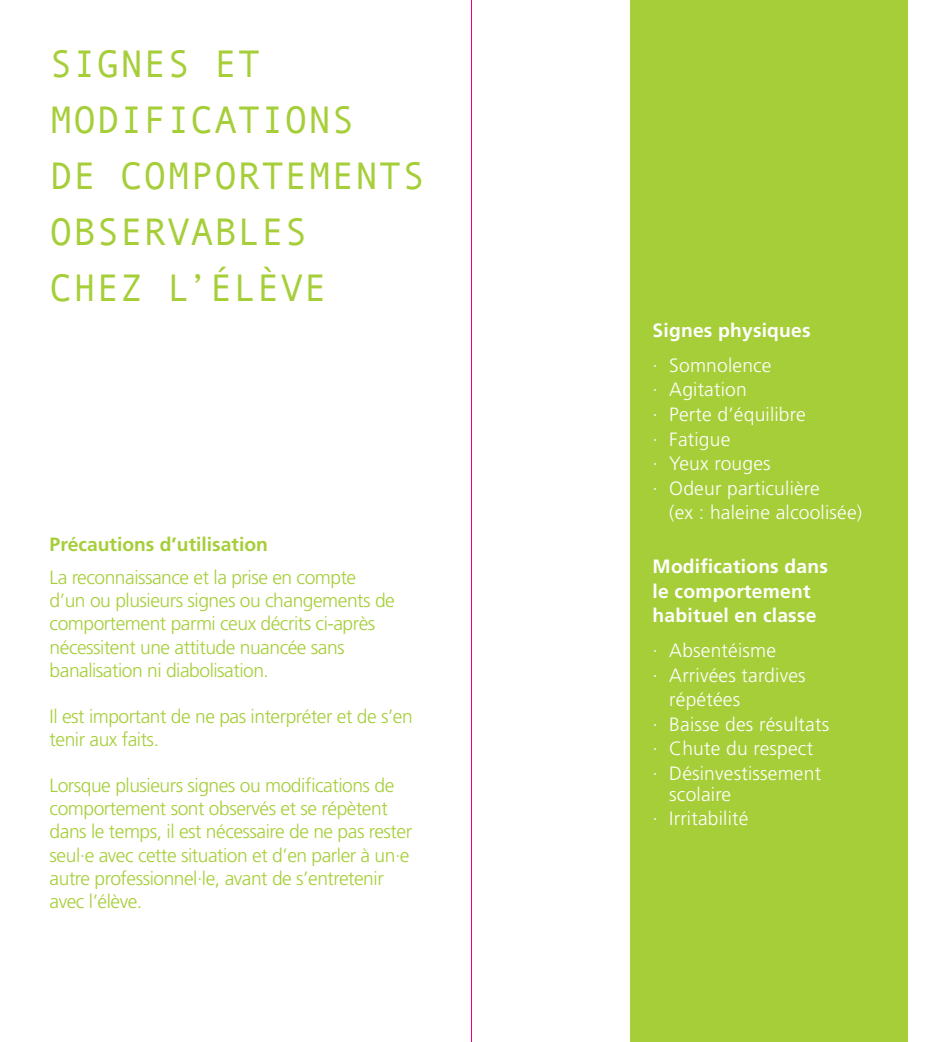
<style>
.page{position:relative;width:943px;height:1042px;background:#fff}
.page>*{position:absolute;margin:0;border:0;box-sizing:border-box;transform-origin:0 0}
.t1{font:38.5px/56px "Andale Mono";letter-spacing:.01em;color:#a6ce39}
.t2{font:300 19.25px/23.1px "Frutiger";letter-spacing:-.025em;color:#a6ce39}
.t3{font:300 19.25px/24.5px "Frutiger";letter-spacing:.01em;color:#fff;text-align:center}
.t4{font:700 19.25px/24.5px "Frutiger";letter-spacing:.01em;color:#fff}
.t5{font:700 19.25px "Frutiger";color:#a6ce39}
</style>
<div class="page">
<div style="left:630px;top:0;width:278px;height:1042px;background:#a6ce39"></div>
<hr style="left:471px;top:0;width:1px;height:1042px;background:#ed028c">
<h1 class="t1" style="left:50px;top:34px;width:377px">SIGNES ET<br>MODIFICATIONS<br>DE COMPORTEMENTS<br>OBSERVABLES<br>CHEZ L’ÉLÈVE</h1>
<p class="t5" style="left:50px;top:532px;width:220px">Précautions d’utilisation</p>
<p class="t2" style="left:50px;top:566px;width:347px">La reconnaissance et la prise en compte d’un ou plusieurs signes ou changements de comportement parmi ceux décrits ci-après nécessitent une attitude nuancée sans banalisation ni diabolisation.</p>
<p class="t2" style="left:50px;top:705px;width:365px">Il est important de ne pas interpréter et de s’en tenir aux faits.</p>
<p class="t2" style="left:50px;top:774px;width:364px">Lorsque plusieurs signes ou modifications de comportement sont observés et se répètent dans le temps, il est nécessaire de ne pas rester seul∙e avec cette situation et d’en parler à un∙e autre professionnel∙le, avant de s’entretenir avec l’élève.</p>
<p class="t4" style="left:652px;top:318px;width:159px">Signes physiques</p>
<p class="t3" style="left:652px;top:353px;width:120px">· Somnolence</p>
<p class="t3" style="left:652px;top:378px;width:96px">· Agitation</p>
<p class="t3" style="left:652px;top:402px;width:155px">· Perte d’équilibre</p>
<p class="t3" style="left:652px;top:427px;width:79px">· Fatigue</p>
<p class="t3" style="left:652px;top:451px;width:120px">· Yeux rouges</p>
<p class="t3" style="left:652px;top:476px;width:169px">· Odeur particulière</p>
<p class="t3" style="left:669px;top:500px;width:194px">(ex : haleine alcoolisée)</p>
<p class="t4" style="left:652px;top:554px;width:177px">Modifications dans le comportement habituel en classe</p>
<p class="t3" style="left:652px;top:639px;width:125px">· Absentéisme</p>
<p class="t3" style="left:652px;top:663px;width:155px">· Arrivées tardives</p>
<p class="t3" style="left:669px;top:688px;width:72px">répétées</p>
<p class="t3" style="left:652px;top:712px;width:178px">· Baisse des résultats</p>
<p class="t3" style="left:652px;top:737px;width:162px">· Chute du respect</p>
<p class="t3" style="left:652px;top:761px;width:170px">· Désinvestissement</p>
<p class="t3" style="left:652px;top:782px;width:97px">scolaire<br>· Irritabilité</p>
</div>
